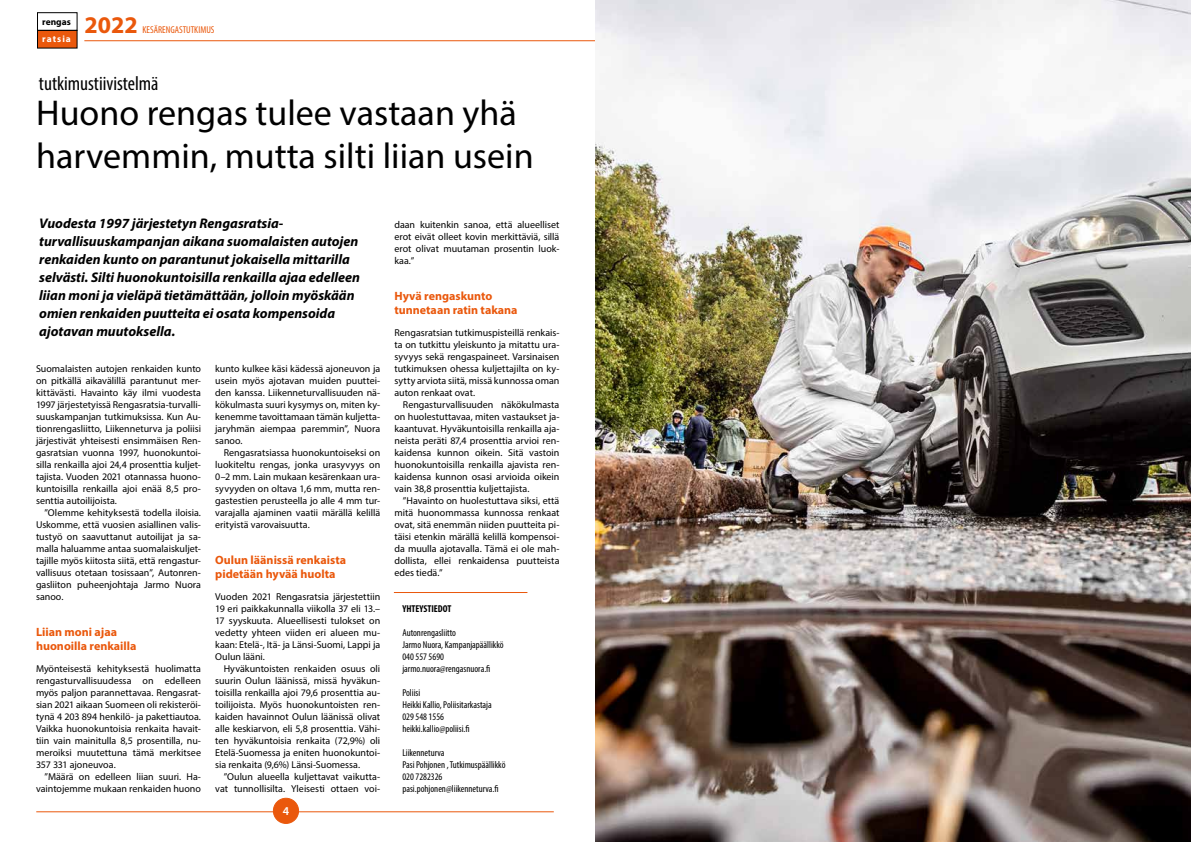
<style>
.page{position:relative;width:1191px;height:842px;background:#fff}
.page>*{position:absolute;margin:0;border:0;box-sizing:border-box;transform-origin:0 0}
.t1{font:36px/43.2px "Myriad Pro";color:#000}
.t2{font:700 24px "Myriad Pro";color:#ea580c}
.t3{font:condensed 20px "Myriad Pro";color:#000}
.t4{font:italic 700 14px/18px "Myriad Pro";color:#000}
.t5{font:700 12px/14.4px "Myriad Pro";color:#ea580c}
.t6{font:600 12px "Myriad Pro";color:#fff}
.t7{font:10px/12px "Myriad Pro";color:#000;text-align:justify}
.t8{font:condensed 10px/12px "Myriad Pro";color:#000}
.t9{font:condensed 10px "Myriad Pro";color:#ea580c}
.t10{font:700 condensed 10px "Myriad Pro";color:#000}
.t11{font:700 9.4px "Myriad Pro";color:#000}
.t12{font:700 9.4px "Myriad Pro";letter-spacing:.11em;color:#fff}
</style>
<div class="page">
<div style="left:37px;top:12px;width:40px;height:19px;border:1px solid #000"></div>
<div style="left:38px;top:30px;width:39px;height:18px;background:#ea580c"></div>
<div style="left:37px;top:30px;width:40px;height:18px;border:1px solid #000"></div>
<hr style="left:84px;top:40px;width:1017px;height:1px;background:#ea580c">
<hr style="left:36px;top:811px;width:518px;height:1px;background:#ea580c">
<div style="left:273px;top:798px;width:25px;height:25px;background:#ea580c;border-radius:50%"></div>
<div style="left:273px;top:798px;width:26px;height:26px;border:1px solid #ea580c;border-radius:50%"></div>
<img style="left:595px;top:0;width:596px;height:842px">
<hr style="left:394px;top:592px;width:133px;height:1px;background:#ea580c">
<p class="t11" style="left:42px;top:15px;width:30px">rengas</p>
<p class="t12" style="left:42px;top:33px;width:30px">ratsia</p>
<h2 class="t2" style="left:84px;top:9px;width:55px">2022</h2>
<p class="t9" style="left:142px;top:24px;width:73px">KESÄRENGASTUTKIMUS</p>
<h3 class="t3" style="left:39px;top:71px;width:121px">tutkimustiivistelmä</h3>
<h1 class="t1" style="left:36px;top:91px;width:499px">Huono rengas tulee vastaan yhä harvemmin, mutta silti liian usein</h1>
<p class="t4" style="left:39px;top:214px;width:322px">Vuodesta 1997 järjestetyn Rengasratsia&shy;turvallisuuskampanjan aikana suomalaisten autojen renkaiden kunto on parantunut jokaisella mittarilla selvästi. Silti huonokuntoisilla renkailla ajaa edelleen liian moni ja vieläpä tietämättään, jolloin myöskään omien renkaiden puutteita ei osata kompensoida ajotavan muutoksella.</p>
<p class="t7" style="left:36px;top:362px;width:166px">Suomalaisten autojen renkaiden kunto on pitkällä aikavälillä parantunut mer&shy;kittävästi. Havainto käy ilmi vuodesta 1997 järjestetyissä Rengasratsia-turvalli&shy;suuskampanjan tutkimuksissa. Kun Au&shy;tionrengasliitto, Liikenneturva ja poliisi järjestivät yhteisesti ensimmäisen Ren&shy;gasratsian vuonna 1997, huonokuntoi&shy;silla renkailla ajoi 24,4 prosenttia kuljet&shy;tajista. Vuoden 2021 otannassa huono&shy;kuntoisilla renkailla ajoi enää 8,5 pro&shy;senttia autoilijoista.</p>
<p class="t7" style="left:36px;top:506px;width:166px;text-indent:8px">”Olemme kehityksestä todella iloisia.<br>Uskomme, että vuosien asiallinen valis&shy;tustyö on saavuttanut autoilijat ja sa&shy;malla haluamme antaa suomalaiskuljet&shy;tajille myös kiitosta siitä, että rengastur&shy;vallisuus otetaan tosissaan”, Autonren&shy;gasliiton puheenjohtaja Jarmo Nuora sanoo.</p>
<p class="t5" style="left:36px;top:624px;width:102px">Liian moni ajaa huonoilla renkailla</p>
<p class="t7" style="left:36px;top:662px;width:166px">Myönteisestä kehityksestä huolimatta rengasturvallisuudessa on edelleen myös paljon parannettavaa. Rengasrat&shy;sian 2021 aikaan Suomeen oli rekisteröi&shy;tynä 4 203 894 henkilö- ja pakettiautoa.<br>Vaikka huonokuntoisia renkaita havait&shy;tiin vain mainitulla 8,5 prosentilla, nu&shy;meroiksi muutettuna tämä merkitsee 357 331 ajoneuvoa.</p>
<p class="t7" style="left:36px;top:770px;width:166px;text-align:right">”Määrä on edelleen liian suuri. Ha&shy;vaintojemme mukaan renkaiden huono</p>
<p class="t7" style="left:215px;top:362px;width:167px">kunto kulkee käsi kädessä ajoneuvon ja usein myös ajotavan muiden puuttei&shy;den kanssa. Liikenneturvallisuuden nä&shy;kökulmasta suuri kysymys on, miten ky&shy;kenemme tavoittamaan tämän kuljetta&shy;jaryhmän aiempaa paremmin”, Nuora sanoo.</p>
<p class="t7" style="left:215px;top:446px;width:167px;text-indent:8px">Rengasratsiassa huonokuntoiseksi on luokiteltu rengas, jonka urasyvyys on 0–2 mm. Lain mukaan kesärenkaan ura&shy;syvyyden on oltava 1,6 mm, mutta ren&shy;gastestien perusteella jo alle 4 mm tur&shy;varajalla ajaminen vaatii märällä kelillä erityistä varovaisuutta.</p>
<p class="t5" style="left:215px;top:552px;width:132px">Oulun läänissä renkaista pidetään hyvää huolta</p>
<p class="t7" style="left:215px;top:590px;width:166px">Vuoden 2021 Rengasratsia järjestettiin 19 eri paikkakunnalla viikolla 37 eli 13.– 17 syyskuuta. Alueellisesti tulokset on vedetty yhteen viiden eri alueen mu&shy;kaan: Etelä-, Itä- ja Länsi-Suomi, Lappi ja Oulun lääni.</p>
<p class="t7" style="left:215px;top:662px;width:166px;text-indent:8px">Hyväkuntoisten renkaiden osuus oli suurin Oulun läänissä, missä hyväkun&shy;toisilla renkailla ajoi 79,6 prosenttia au&shy;toilijoista. Myös huonokuntoisten ren&shy;kaiden havainnot Oulun läänissä olivat alle keskiarvon, eli 5,8 prosenttia. Vähi&shy;ten hyväkuntoisia renkaita (72,9%) oli Etelä-Suomessa ja eniten huonokuntoi&shy;sia renkaita (9,6%) Länsi-Suomessa.</p>
<p class="t7" style="left:215px;top:770px;width:166px;text-align:right">”Oulun alueella kuljettavat vaikutta&shy;vat tunnollisilta. Yleisesti ottaen voi-</p>
<p class="t6" style="left:283px;top:803px;width:8px">4</p>
<p class="t7" style="left:394px;top:218px;width:166px">daan kuitenkin sanoa, että alueelliset erot eivät olleet kovin merkittäviä, sillä erot olivat muutaman prosentin luok&shy;kaa.”</p>
<p class="t5" style="left:394px;top:288px;width:125px">Hyvä rengaskunto tunnetaan ratin takana</p>
<p class="t7" style="left:394px;top:326px;width:166px">Rengasratsian tutkimuspisteillä renkais&shy;ta on tutkittu yleiskunto ja mitattu ura&shy;syvyys sekä rengaspaineet. Varsinaisen tutkimuksen ohessa kuljettajilta on ky&shy;sytty arviota siitä, missä kunnossa oman auton renkaat ovat.</p>
<p class="t7" style="left:394px;top:398px;width:166px;text-indent:8px">Rengasturvallisuuden näkökulmasta on huolestuttavaa, miten vastaukset ja&shy;kaantuvat. Hyväkuntoisilla renkailla aja&shy;neista peräti 87,4 prosenttia arvioi ren&shy;kaidensa kunnon oikein. Sitä vastoin huonokuntoisilla renkailla ajavista ren&shy;kaidensa kunnon osasi arvioida oikein vain 38,8 prosenttia kuljettajista.</p>
<p class="t7" style="left:394px;top:494px;width:166px;text-indent:8px">”Havainto on huolestuttava siksi, että mitä huonommassa kunnossa renkaat ovat, sitä enemmän niiden puutteita pi&shy;täisi etenkin märällä kelillä kompensoi&shy;da muulla ajotavalla. Tämä ei ole mah&shy;dollista, ellei renkaidensa puutteista edes tiedä.”</p>
<p class="t10" style="left:402px;top:602px;width:51px">YHTEYSTIEDOT</p>
<p class="t8" style="left:402px;top:627px;width:103px">Autonrengasliitto<br>Jarmo Nuora, Kampanjapäällikkö<br>040 557 5690 jarmo.nuora@rengasnuora.fi</p>
<p class="t8" style="left:402px;top:687px;width:91px">Poliisi<br>Heikki Kallio, Poliisitarkastaja<br>029 548 1556 heikki.kallio@poliisi.fi</p>
<p class="t8" style="left:402px;top:747px;width:105px">Liikenneturva<br>Pasi Pohjonen , Tutkimuspäällikkö<br>020 7282326 pasi.pohjonen@liikenneturva.fi</p>
</div>
